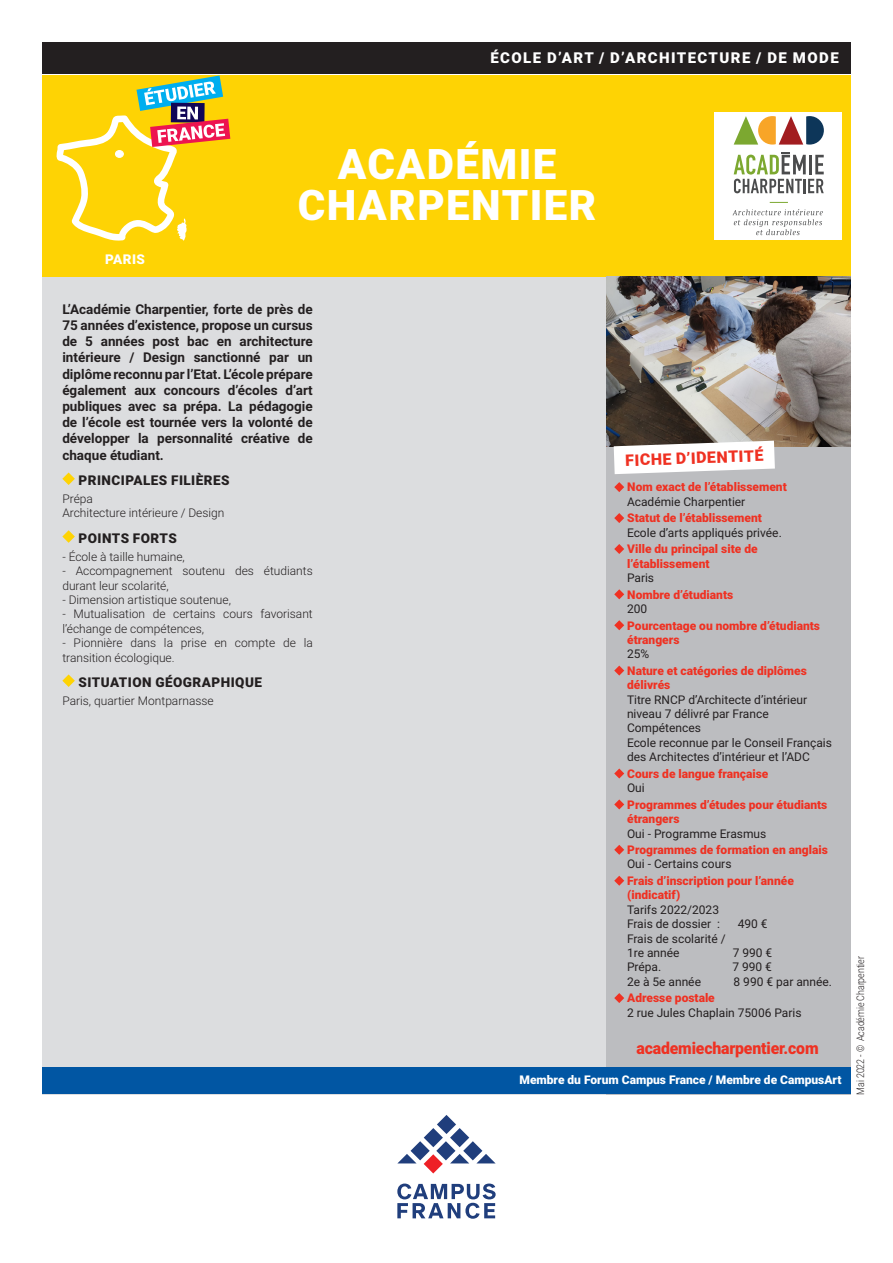
<style>
.page{position:relative;width:893px;height:1263px;background:#fff}
.page>*{position:absolute;margin:0;border:0;box-sizing:border-box;transform-origin:0 0}
.t1{font:900 42.15px "Roboto";letter-spacing:.035em;color:#fff}
.t2{font:900 16.5px "Roboto";letter-spacing:-.01em;color:#ef3122;scale:.96 1}
.t3{font:900 16.05px "Roboto";color:#ef3122}
.t4{font:900 15px "Roboto";letter-spacing:.095em;color:#fff}
.t5{font:700 13.5px/16.2px "Roboto";color:#231f20;text-align:justify}
.t6{font:900 13.5px "Roboto";letter-spacing:.035em;color:#231f20}
.t7{font:900 13.5px "Roboto";letter-spacing:.035em;color:#fff}
.t8{font:12px/14.4px "Roboto";color:#231f20}
.t9{font:900 12px/14.4px "Roboto";color:#ef3122}
.t10{font:300 12px/14.4px "Roboto";color:#231f20}
.t11{font:900 12px "Roboto";color:#fff}
.t12{font:300 10.5px "Roboto";letter-spacing:-.01em;color:#231f20;scale:.85 1}
</style>
<div class="page">
<div style="left:42px;top:277px;width:809px;height:817px;background:#dcdddf"></div>
<div style="left:607px;top:276px;width:244px;height:818px;background:#bcbdc0"></div>
<div style="left:42px;top:75px;width:809px;height:202px;background:#fed304"></div>
<img style="left:607px;top:277px;width:244px;height:170px">
<div style="left:42px;top:1067px;width:809px;height:27px;background:#0156a3"></div>
<div style="left:714px;top:112px;width:128px;height:127px;background:#fff"></div>
<svg style="left:734px;top:152px;width:90px;height:41px"></svg>
<svg style="left:734px;top:116px;width:90px;height:29px"></svg>
<svg style="left:732px;top:209px;width:91px;height:26px"></svg>
<svg style="left:770px;top:202px;width:18px;height:1px"></svg>
<svg style="left:397px;top:1115px;width:99px;height:58px"></svg>
<svg style="left:397px;top:1183px;width:98px;height:35px"></svg>
<div style="left:42px;top:42px;width:809px;height:32px;background:#231f20"></div>
<svg style="left:57px;top:75px;width:173px;height:166px"></svg>
<svg style="left:614px;top:482px;width:10px;height:10px"></svg>
<svg style="left:614px;top:513px;width:10px;height:10px"></svg>
<svg style="left:614px;top:544px;width:10px;height:10px"></svg>
<svg style="left:614px;top:589px;width:10px;height:10px"></svg>
<svg style="left:614px;top:620px;width:10px;height:10px"></svg>
<svg style="left:614px;top:666px;width:10px;height:10px"></svg>
<svg style="left:614px;top:768px;width:10px;height:10px"></svg>
<svg style="left:614px;top:799px;width:10px;height:10px"></svg>
<svg style="left:614px;top:845px;width:10px;height:10px"></svg>
<svg style="left:614px;top:876px;width:10px;height:10px"></svg>
<svg style="left:614px;top:993px;width:10px;height:10px"></svg>
<svg style="left:614px;top:441px;width:161px;height:33px;background:#ebeaea"></svg>
<svg style="left:62px;top:472px;width:13px;height:13px"></svg>
<svg style="left:62px;top:530px;width:13px;height:13px"></svg>
<svg style="left:62px;top:674px;width:13px;height:13px"></svg>
<p class="t4" style="left:490px;top:47px;width:350px">ÉCOLE D’ART / D’ARCHITECTURE / DE MODE</p>
<p class="t7" style="left:105px;top:250px;width:41px">PARIS</p>
<h1 class="t1" style="left:338px;top:135px;width:220px">ACADÉMIE</h1>
<h1 class="t1" style="left:298px;top:175px;width:300px">CHARPENTIER</h1>
<p class="t5" style="left:62px;top:300px;width:252px">L’Académie Charpentier, forte de près de 75 années d’existence, propose un cursus de 5 années post bac en architecture intérieure / Design sanctionné par un diplôme reconnu par l’Etat. L’école prépare également aux concours d’écoles d’art publiques avec sa prépa. La pédagogie de l’école est tournée vers la volonté de développer la personnalité créative de chaque étudiant.</p>
<p class="t6" style="left:78px;top:471px;width:153px">PRINCIPALES FILIÈRES</p>
<p class="t10" style="left:62px;top:491px;width:164px">Prépa<br>Architecture intérieure / Design</p>
<p class="t6" style="left:78px;top:528px;width:100px">POINTS FORTS</p>
<p class="t10" style="left:62px;top:549px;width:124px">- École à taille humaine,</p>
<p class="t10" style="left:62px;top:563px;width:252px">- Accompagnement soutenu des étudiants durant leur scolarité,</p>
<p class="t10" style="left:62px;top:592px;width:170px">- Dimension artistique soutenue,</p>
<p class="t10" style="left:62px;top:606px;width:252px">- Mutualisation de certains cours favorisant l’échange de compétences,</p>
<p class="t10" style="left:62px;top:635px;width:252px">- Pionnière dans la prise en compte de la transition écologique.</p>
<p class="t6" style="left:78px;top:673px;width:185px">SITUATION GÉOGRAPHIQUE</p>
<p class="t10" style="left:62px;top:693px;width:153px">Paris, quartier Montparnasse</p>
<h3 class="t3" style="left:625px;top:449px;width:140px;rotate:-2deg">FICHE D’IDENTITÉ</h3>
<p class="t9" style="left:627px;top:479px;width:161px">Nom exact de l’établissement</p>
<p class="t8" style="left:627px;top:494px;width:120px">Académie Charpentier</p>
<p class="t9" style="left:627px;top:510px;width:136px">Statut de l’établissement</p>
<p class="t8" style="left:627px;top:525px;width:156px">Ecole d’arts appliqués privée.</p>
<p class="t9" style="left:627px;top:541px;width:132px">Ville du principal site de l’établissement</p>
<p class="t8" style="left:627px;top:570px;width:29px">Paris</p>
<p class="t9" style="left:627px;top:587px;width:108px">Nombre d’étudiants</p>
<p class="t8" style="left:627px;top:601px;width:22px">200</p>
<p class="t9" style="left:627px;top:618px;width:194px">Pourcentage ou nombre d’étudiants étrangers</p>
<p class="t8" style="left:627px;top:646px;width:24px">25%</p>
<p class="t9" style="left:627px;top:663px;width:181px">Nature et catégories de diplômes délivrés</p>
<p class="t8" style="left:627px;top:692px;width:206px">Titre RNCP d’Architecte d’intérieur niveau 7 délivré par France<br>Compétences<br>Ecole reconnue par le Conseil Français des Architectes d’intérieur et l’ADC</p>
<p class="t9" style="left:627px;top:766px;width:143px">Cours de langue française</p>
<p class="t8" style="left:627px;top:780px;width:19px">Oui</p>
<p class="t9" style="left:627px;top:797px;width:202px">Programmes d’études pour étudiants étrangers</p>
<p class="t8" style="left:627px;top:826px;width:141px">Oui - Programme Erasmus</p>
<p class="t9" style="left:627px;top:842px;width:202px">Programmes de formation en anglais</p>
<p class="t8" style="left:627px;top:856px;width:106px">Oui - Certains cours</p>
<p class="t9" style="left:627px;top:873px;width:168px">Frais d’inscription pour l’année (indicatif)</p>
<p class="t8" style="left:627px;top:902px;width:95px">Tarifs 2022/2023<br>Frais de dossier :</p>
<p class="t8" style="left:738px;top:916px;width:31px">490 €</p>
<p class="t8" style="left:627px;top:931px;width:100px">Frais de scolarité /<br>1re année</p>
<p class="t8" style="left:733px;top:945px;width:41px">7 990 €</p>
<p class="t8" style="left:627px;top:959px;width:36px">Prépa.</p>
<p class="t8" style="left:732px;top:959px;width:41px">7 990 €</p>
<p class="t8" style="left:627px;top:974px;width:76px">2e à 5e année</p>
<p class="t8" style="left:734px;top:974px;width:100px">8 990 € par année.</p>
<p class="t9" style="left:627px;top:990px;width:89px">Adresse postale</p>
<p class="t8" style="left:627px;top:1005px;width:176px">2 rue Jules Chaplain 75006 Paris</p>
<h2 class="t2" style="left:636px;top:1036px;width:191px">academiecharpentier.com</h2>
<p class="t11" style="left:519px;top:1071px;width:323px">Membre du Forum Campus France / Membre de CampusArt</p>
<p class="t12" style="left:853px;top:1094px;width:164px;rotate:-90deg">Mai 2022 - © Académie Charpentier</p>
</div>
